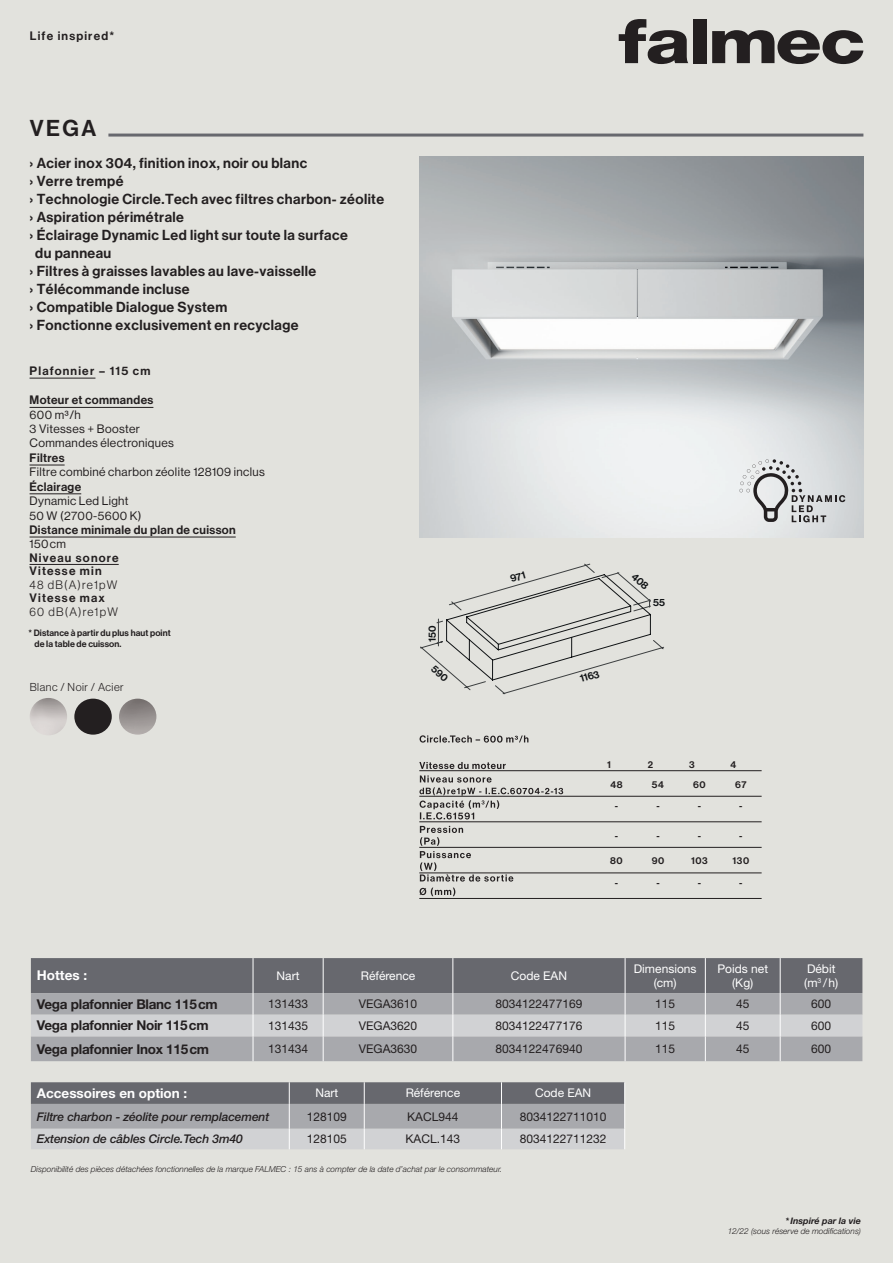
<style>
.page{position:relative;width:893px;height:1263px;background:#e2e2dd}
.page>*{position:absolute;margin:0;border:0;box-sizing:border-box;transform-origin:0 0}
.t1{font:500 22.5px "Haas Grot Disp 65";color:#231f20}
.Normale{font:500 14.25px "Haas Grot Disp 65";letter-spacing:.03em;color:#231f20}
.t2{font:700 13.5px "Helvetica Neue LT Std";letter-spacing:-.02em;color:#231f20}
.t3{font:700 13.5px "Helvetica Neue LT Std";color:#fff}
.t4{font:12px "Helvetica Neue LT Std";color:#231f20}
.t5{font:12px "Haas Grot Disp 55 Roman";letter-spacing:.03em;color:#231f20}
.t6{font:12px/14.4px "Helvetica Neue LT Std";color:#fff;text-align:center}
.t7{font:italic 500 12px "Helvetica Neue LT Std";letter-spacing:-.01em;color:#231f20}
.t8{font:500 12px "Haas Grot Disp 65";letter-spacing:.03em;color:#231f20}
.t9{font:500 12px "Haas Grot Disp 65";letter-spacing:.1em;color:#231f20}
.t10{font:300 12px "Haas Grot Disp 45";letter-spacing:.1em;color:#231f20}
.t11{font:12px "N Haas Grotesk DS Pro 65 Md";letter-spacing:.1em;color:#231f20}
.t12{font:300 11.25px "Haas Grot Disp 45";letter-spacing:.05em;color:#231f20}
.t13{font:500 10.2px "Haas Grot Disp 65";color:#101315}
.t14{font:500 9.75px "Haas Grot Disp 65";letter-spacing:.065em;color:#231f20}
.t15{font:500 9px "Haas Grot Disp 65";letter-spacing:.01em;color:#231f20}
.t16{font:italic 700 9px "Helvetica Neue LT Std";color:#231f20}
.t17{font:italic 300 8.25px "Helvetica Neue LT Std";color:#231f20}
</style>
<div class="page">
<hr style="left:108px;top:134px;width:755px;height:3px;background:#67686e">
<svg style="left:31px;top:958px;width:831px;height:103px;background:#9b9ca0"></svg>
<svg style="left:31px;top:1082px;width:594px;height:67px;background:#a0a1a5"></svg>
<img style="left:419px;top:157px;width:444px;height:381px">
<hr style="left:30px;top:378px;width:65px;height:1px;background:#231f20">
<hr style="left:30px;top:407px;width:123px;height:1px;background:#231f20">
<hr style="left:30px;top:464px;width:35px;height:1px;background:#231f20">
<hr style="left:30px;top:493px;width:51px;height:1px;background:#231f20">
<hr style="left:30px;top:536px;width:206px;height:1px;background:#231f20">
<hr style="left:30px;top:564px;width:89px;height:1px;background:#231f20">
<div style="left:74px;top:699px;width:38px;height:36px;background:#231f20;border-radius:50%"></div>
<img style="left:119px;top:699px;width:37px;height:36px">
<img style="left:30px;top:698px;width:37px;height:37px;border-radius:19px">
<svg style="left:420px;top:735px;width:108px;height:8px"></svg>
<svg style="left:420px;top:887px;width:35px;height:9px"></svg>
<svg style="left:420px;top:826px;width:93px;height:55px"></svg>
<svg style="left:419px;top:775px;width:144px;height:44px"></svg>
<svg style="left:419px;top:762px;width:87px;height:7px"></svg>
<hr style="left:419px;top:770px;width:343px;height:1px;background:#231f20">
<hr style="left:419px;top:796px;width:343px;height:1px;background:#231f20">
<hr style="left:419px;top:821px;width:343px;height:1px;background:#231f20">
<hr style="left:419px;top:847px;width:343px;height:1px;background:#231f20">
<hr style="left:419px;top:873px;width:343px;height:1px;background:#231f20">
<hr style="left:419px;top:898px;width:343px;height:1px;background:#231f20">
<svg style="left:739px;top:459px;width:106px;height:63px"></svg>
<svg style="left:619px;top:19px;width:69px;height:45px"></svg>
<div style="left:693px;top:19px;width:13px;height:44px;background:#231f20"></div>
<svg style="left:712px;top:30px;width:151px;height:34px"></svg>
<svg style="left:421px;top:564px;width:243px;height:130px"></svg>
<p class="t11" style="left:30px;top:28px;width:86px">Life inspired*</p>
<p class="t1" style="left:30px;top:116px;width:68px">VEGA</p>
<p class="Normale" style="left:30px;top:155px;width:279px">› Acier inox 304, finition inox, noir ou blanc</p>
<p class="Normale" style="left:30px;top:173px;width:95px">› Verre trempé</p>
<p class="Normale" style="left:30px;top:191px;width:356px">› Technologie Circle.Tech avec filtres charbon- zéolite</p>
<p class="Normale" style="left:30px;top:209px;width:156px">› Aspiration périmétrale</p>
<p class="Normale" style="left:30px;top:227px;width:320px">› Éclairage Dynamic Led light sur toute la surface</p>
<p class="Normale" style="left:35px;top:245px;width:78px">du panneau</p>
<p class="Normale" style="left:30px;top:263px;width:288px">› Filtres à graisses lavables au lave-vaisselle</p>
<p class="Normale" style="left:30px;top:281px;width:161px">› Télécommande incluse</p>
<p class="Normale" style="left:30px;top:299px;width:199px">› Compatible Dialogue System</p>
<p class="Normale" style="left:30px;top:317px;width:271px">› Fonctionne exclusivement en recyclage</p>
<p class="t9" style="left:30px;top:364px;width:122px">Plafonnier – 115 cm</p>
<p class="t8" style="left:30px;top:393px;width:125px">Moteur et commandes</p>
<p class="t5" style="left:30px;top:408px;width:53px">600 m³/h</p>
<p class="t5" style="left:30px;top:422px;width:112px">3 Vitesses + Booster</p>
<p class="t5" style="left:30px;top:436px;width:146px">Commandes électroniques</p>
<p class="t8" style="left:30px;top:451px;width:37px">Filtres</p>
<p class="t5" style="left:30px;top:465px;width:237px">Filtre combiné charbon zéolite 128109 inclus</p>
<p class="t8" style="left:30px;top:479px;width:53px">Éclairage</p>
<p class="t5" style="left:30px;top:494px;width:100px">Dynamic Led Light</p>
<p class="t5" style="left:30px;top:508px;width:114px">50 W (2700-5600 K)</p>
<p class="t8" style="left:30px;top:523px;width:208px">Distance minimale du plan de cuisson</p>
<p class="t5" style="left:30px;top:537px;width:38px">150 cm</p>
<p class="t9" style="left:30px;top:551px;width:91px">Niveau sonore</p>
<p class="t9" style="left:30px;top:564px;width:74px">Vitesse min</p>
<p class="t10" style="left:30px;top:578px;width:89px">48 dB(A)re1pW</p>
<p class="t9" style="left:30px;top:591px;width:77px">Vitesse max</p>
<p class="t10" style="left:30px;top:605px;width:90px">60 dB(A)re1pW</p>
<p class="t15" style="left:28px;top:628px;width:144px">* Distance à partir du plus haut point</p>
<p class="t15" style="left:34px;top:639px;width:89px">de la table de cuisson.</p>
<p class="t12" style="left:30px;top:681px;width:96px">Blanc / Noir / Acier</p>
<p class="t13" style="left:426px;top:642px;width:18px;rotate:-90deg">150</p>
<p class="t13" style="left:578px;top:673px;width:21px;rotate:-16deg">1163</p>
<p class="t13" style="left:653px;top:597px;width:13px">55</p>
<p class="t14" style="left:607px;top:759px;width:5px">1</p>
<p class="t14" style="left:648px;top:759px;width:7px">2</p>
<p class="t14" style="left:689px;top:759px;width:7px">3</p>
<p class="t14" style="left:730px;top:759px;width:7px">4</p>
<p class="t14" style="left:610px;top:778px;width:14px">48</p>
<p class="t14" style="left:652px;top:778px;width:14px">54</p>
<p class="t14" style="left:693px;top:778px;width:14px">60</p>
<p class="t14" style="left:735px;top:778px;width:13px">67</p>
<p class="t14" style="left:615px;top:800px;width:5px">-</p>
<p class="t14" style="left:656px;top:800px;width:5px">-</p>
<p class="t14" style="left:698px;top:800px;width:5px">-</p>
<p class="t14" style="left:739px;top:800px;width:5px">-</p>
<p class="t14" style="left:615px;top:830px;width:5px">-</p>
<p class="t14" style="left:656px;top:830px;width:5px">-</p>
<p class="t14" style="left:698px;top:830px;width:5px">-</p>
<p class="t14" style="left:739px;top:830px;width:5px">-</p>
<p class="t14" style="left:610px;top:855px;width:14px">80</p>
<p class="t14" style="left:652px;top:855px;width:14px">90</p>
<p class="t14" style="left:691px;top:855px;width:18px">103</p>
<p class="t14" style="left:732px;top:855px;width:18px">130</p>
<p class="t14" style="left:615px;top:877px;width:5px">-</p>
<p class="t14" style="left:656px;top:877px;width:5px">-</p>
<p class="t14" style="left:698px;top:877px;width:5px">-</p>
<p class="t14" style="left:739px;top:877px;width:5px">-</p>
<p class="t3" style="left:37px;top:967px;width:52px">Hottes :</p>
<p class="t6" style="left:277px;top:968px;width:24px">Nart</p>
<p class="t6" style="left:361px;top:968px;width:56px">Référence</p>
<p class="t6" style="left:511px;top:968px;width:58px">Code EAN</p>
<p class="t6" style="left:634px;top:961px;width:64px">Dimensions</p>
<p class="t6" style="left:654px;top:975px;width:24px">(cm)</p>
<p class="t6" style="left:717px;top:961px;width:52px">Poids net (Kg)</p>
<p class="t6" style="left:807px;top:961px;width:30px">Débit</p>
<p class="t6" style="left:804px;top:975px;width:36px">(m<sup>3</sup> /h)</p>
<p class="t2" style="left:37px;top:995px;width:182px">Vega plafonnier Blanc 115cm</p>
<p class="t4" style="left:268px;top:997px;width:42px">131433</p>
<p class="t4" style="left:359px;top:997px;width:60px">VEGA3610</p>
<p class="t4" style="left:496px;top:997px;width:88px">8034122477169</p>
<p class="t4" style="left:655px;top:997px;width:22px">115</p>
<p class="t4" style="left:736px;top:997px;width:15px">45</p>
<p class="t4" style="left:811px;top:997px;width:22px">600</p>
<p class="t2" style="left:37px;top:1017px;width:173px">Vega plafonnier Noir 115cm</p>
<p class="t4" style="left:268px;top:1018px;width:42px">131435</p>
<p class="t4" style="left:359px;top:1018px;width:60px">VEGA3620</p>
<p class="t4" style="left:496px;top:1018px;width:88px">8034122477176</p>
<p class="t4" style="left:655px;top:1018px;width:22px">115</p>
<p class="t4" style="left:736px;top:1018px;width:15px">45</p>
<p class="t4" style="left:811px;top:1018px;width:22px">600</p>
<p class="t2" style="left:37px;top:1040px;width:174px">Vega plafonnier Inox 115cm</p>
<p class="t4" style="left:268px;top:1042px;width:42px">131434</p>
<p class="t4" style="left:359px;top:1042px;width:60px">VEGA3630</p>
<p class="t4" style="left:496px;top:1042px;width:88px">8034122476940</p>
<p class="t4" style="left:655px;top:1042px;width:22px">115</p>
<p class="t4" style="left:736px;top:1042px;width:15px">45</p>
<p class="t4" style="left:811px;top:1042px;width:22px">600</p>
<p class="t3" style="left:37px;top:1085px;width:152px">Accessoires en option :</p>
<p class="t6" style="left:315px;top:1086px;width:24px">Nart</p>
<p class="t6" style="left:406px;top:1086px;width:56px">Référence</p>
<p class="t6" style="left:535px;top:1086px;width:58px">Code EAN</p>
<p class="t7" style="left:37px;top:1109px;width:234px">Filtre charbon - zéolite pour remplacement</p>
<p class="t4" style="left:307px;top:1109px;width:42px">128109</p>
<p class="t4" style="left:407px;top:1109px;width:53px">KACL944</p>
<p class="t4" style="left:520px;top:1109px;width:88px">8034122711010</p>
<p class="t7" style="left:37px;top:1132px;width:207px">Extension de câbles Circle.Tech 3m40</p>
<p class="t4" style="left:307px;top:1132px;width:42px">128105</p>
<p class="t4" style="left:406px;top:1132px;width:56px">KACL.143</p>
<p class="t4" style="left:520px;top:1132px;width:88px">8034122711232</p>
<p class="t17" style="left:31px;top:1164px;width:473px">Disponibilité des pièces détachées fonctionnelles de la marque FALMEC : 15 ans à compter de la date d’achat par le consommateur.</p>
<p class="t16" style="left:786px;top:1215px;width:77px">* Inspiré par la vie</p>
<p class="t17" style="left:728px;top:1226px;width:135px">12/22 (sous réserve de modifications)</p>
</div>
